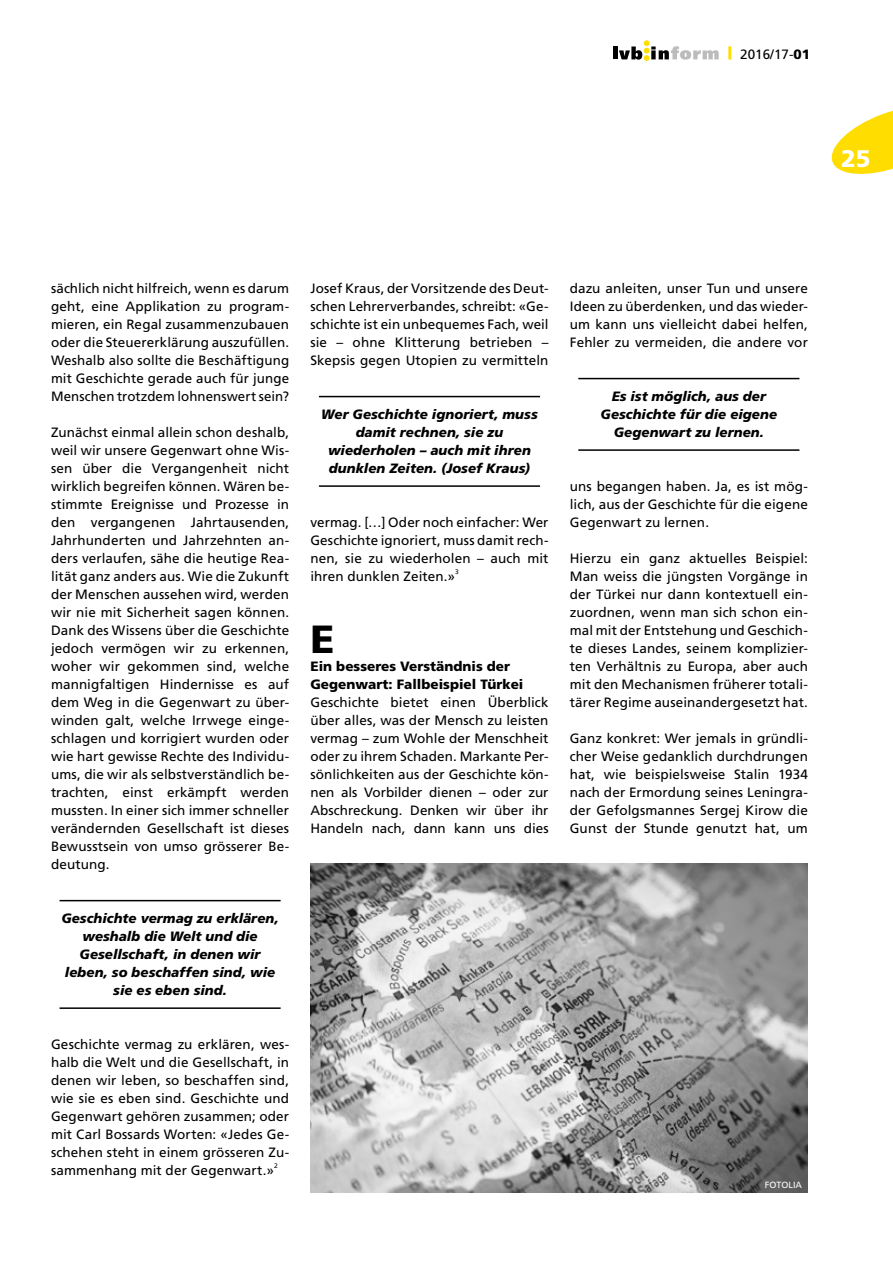
<style>
.page{position:relative;width:893px;height:1263px;background:#fff}
.page>*{position:absolute;margin:0;border:0;box-sizing:border-box;transform-origin:0 0}
.t1{font:900 39.3px "Frutiger LT Std";color:#000}
.t2{font:900 24px "Frutiger LT Std";color:#fff}
.t3{font:13.5px/18px "Frutiger LT Std";letter-spacing:.005em;color:#000;text-align:justify}
.t4{font:italic 900 13.5px/18px "Frutiger LT Std";letter-spacing:.005em;color:#000;text-align:center}
.t5{font:900 13.5px/18px "Frutiger LT Std";color:#000}
.t6{font:9px "Frutiger LT Std";color:#fff}
.t7{font:6.6px "Frutiger LT Std";color:#000}
.s1{font-weight:900}
</style>
<div class="page">
<svg style="left:831px;top:111px;width:61px;height:63px"></svg>
<hr style="left:613px;top:47px;width:4px;height:12px;background:#000">
<svg style="left:619px;top:40px;width:100px;height:21px"></svg>
<hr style="left:728px;top:46px;width:3px;height:14px;background:#fd0">
<img style="left:310px;top:864px;width:498px;height:329px">
<hr style="left:319px;top:396px;width:221px;height:1px;background:#000">
<hr style="left:319px;top:485px;width:221px;height:2px;background:#000">
<hr style="left:60px;top:900px;width:221px;height:1px;background:#000">
<hr style="left:60px;top:1007px;width:221px;height:2px;background:#000">
<hr style="left:578px;top:378px;width:221px;height:1px;background:#000">
<hr style="left:578px;top:449px;width:221px;height:2px;background:#000">
<p class="t3" style="left:740px;top:45px;width:71px">2016/17-<span class="s1">01</span></p>
<h2 class="t2" style="left:841px;top:144px;width:31px">25</h2>
<p class="t3" style="left:51px;top:279px;width:240px">sächlich nicht hilfreich, wenn es darum geht, eine Applikation zu program&shy;mieren, ein Regal zusammenzubauen oder die Steuererklärung auszufüllen.<br>Weshalb also sollte die Beschäftigung mit Geschichte gerade auch für junge Menschen trotzdem lohnenswert sein?</p>
<p class="t3" style="left:51px;top:423px;width:240px">Zunächst einmal allein schon deshalb, weil wir unsere Gegenwart ohne Wis&shy;sen über die Vergangenheit nicht wirklich begreifen können. Wären be&shy;stimmte Ereignisse und Prozesse in den vergangenen Jahrtausenden, Jahrhunderten und Jahrzehnten an&shy;ders verlaufen, sähe die heutige Rea&shy;lität ganz anders aus. Wie die Zukunft der Menschen aussehen wird, werden wir nie mit Sicherheit sagen können.<br>Dank des Wissens über die Geschichte jedoch vermögen wir zu erkennen, woher wir gekommen sind, welche mannigfaltigen Hindernisse es auf dem Weg in die Gegenwart zu über&shy;winden galt, welche Irrwege einge&shy;schlagen und korrigiert wurden oder wie hart gewisse Rechte des Individu&shy;ums, die wir als selbstverständlich be&shy;trachten, einst erkämpft werden mussten. In einer sich immer schneller verändernden Gesellschaft ist dieses Bewusstsein von umso grösserer Be&shy;deutung.</p>
<p class="t4" style="left:61px;top:909px;width:219px">Geschichte vermag zu erklären, weshalb die Welt und die<br>Gesellschaft, in denen wir leben, so beschaffen sind, wie sie es eben sind.</p>
<p class="t3" style="left:51px;top:1035px;width:240px">Geschichte vermag zu erklären, wes&shy;halb die Welt und die Gesellschaft, in denen wir leben, so beschaffen sind, wie sie es eben sind. Geschichte und Gegenwart gehören zusammen; oder mit Carl Bossards Worten: «Jedes Ge&shy;schehen steht in einem grösseren Zu&shy;sammenhang mit der Gegenwart.»</p>
<p class="t7" style="left:274px;top:1162px;width:5px">2</p>
<p class="t3" style="left:310px;top:279px;width:240px">Josef Kraus, der Vorsitzende des Deut&shy;schen Lehrerverbandes, schreibt: «Ge&shy;schichte ist ein unbequemes Fach, weil sie – ohne Klitterung betrieben – Skepsis gegen Utopien zu vermitteln</p>
<p class="t4" style="left:321px;top:405px;width:218px">Wer Geschichte ignoriert, muss damit rechnen, sie zu wiederholen – auch mit ihren dunklen Zeiten. (Josef Kraus)</p>
<p class="t3" style="left:310px;top:513px;width:240px">vermag. […] Oder noch einfacher: Wer Geschichte ignoriert, muss damit rech&shy;nen, sie zu wiederholen – auch mit ihren dunklen Zeiten.»</p>
<p class="t7" style="left:455px;top:568px;width:5px">3</p>
<h1 class="t1" style="left:310px;top:615px;width:26px">E</h1>
<p class="t5" style="left:310px;top:657px;width:214px">Ein besseres Verständnis der<br>Gegenwart: Fallbeispiel Türkei</p>
<p class="t3" style="left:310px;top:693px;width:240px">Geschichte bietet einen Überblick über alles, was der Mensch zu leisten vermag – zum Wohle der Menschheit oder zu ihrem Schaden. Markante Per&shy;sönlichkeiten aus der Geschichte kön&shy;nen als Vorbilder dienen – oder zur Abschreckung. Denken wir über ihr Handeln nach, dann kann uns dies</p>
<p class="t3" style="left:570px;top:279px;width:240px">dazu anleiten, unser Tun und unsere Ideen zu überdenken, und das wieder&shy;um kann uns vielleicht dabei helfen, Fehler zu vermeiden, die andere vor</p>
<p class="t4" style="left:601px;top:387px;width:178px">Es ist möglich, aus der<br>Geschichte für die eigene<br>Gegenwart zu lernen.</p>
<p class="t3" style="left:570px;top:477px;width:240px">uns begangen haben. Ja, es ist mög&shy;lich, aus der Geschichte für die eigene Gegenwart zu lernen.</p>
<p class="t3" style="left:570px;top:549px;width:240px">Hierzu ein ganz aktuelles Beispiel:<br>Man weiss die jüngsten Vorgänge in der Türkei nur dann kontextuell ein&shy;zuordnen, wenn man sich schon ein&shy;mal mit der Entstehung und Geschich&shy;te dieses Landes, seinem komplizier&shy;ten Verhältnis zu Europa, aber auch mit den Mechanismen früherer totali&shy;tärer Regime auseinandergesetzt hat.</p>
<p class="t3" style="left:570px;top:729px;width:240px">Ganz konkret: Wer jemals in gründli&shy;cher Weise gedanklich durchdrungen hat, wie beispielsweise Stalin 1934 nach der Ermordung seines Leningra&shy;der Gefolgsmannes Sergej Kirow die Gunst der Stunde genutzt hat, um</p>
<p class="t6" style="left:765px;top:1180px;width:39px">FOTOLIA</p>
</div>
